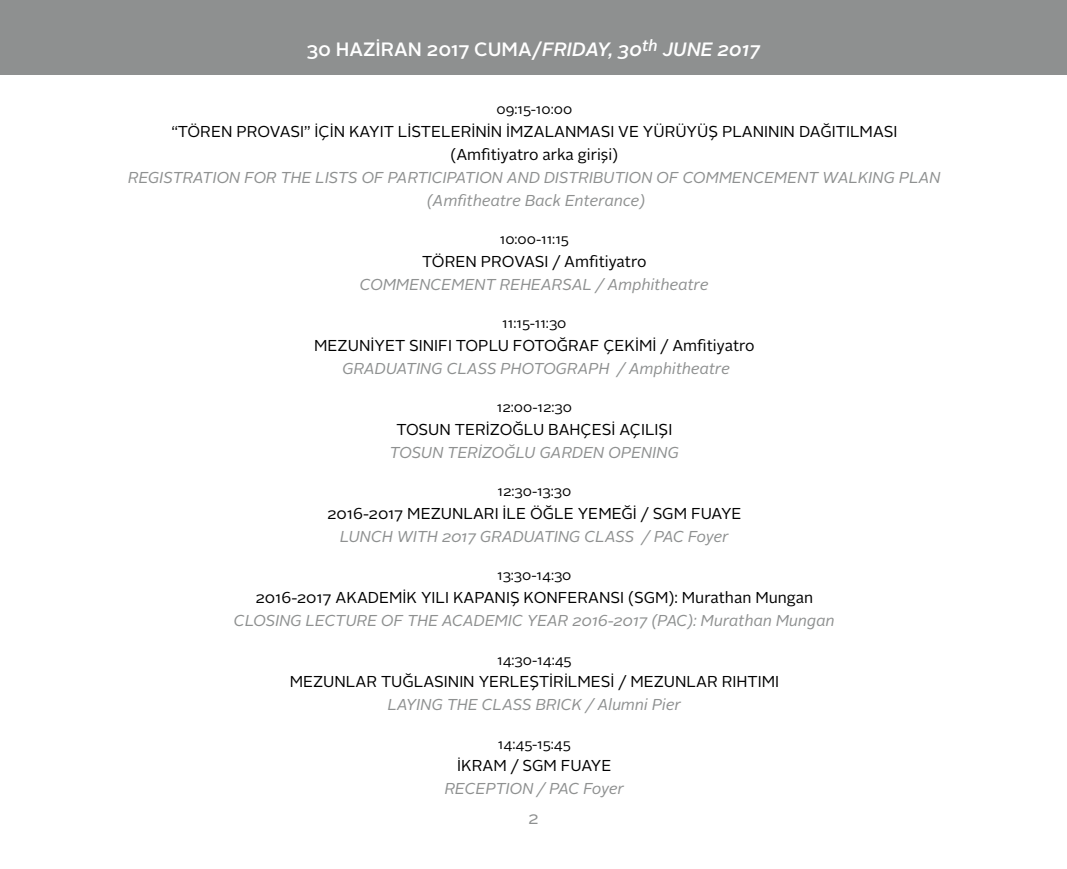
<style>
.page{position:relative;width:1067px;height:869px;background:#fff}
.page>*{position:absolute;margin:0;border:0;box-sizing:border-box;transform-origin:0 0}
.t1{font:500 19.25px "Alright Sans";color:#fff}
.t2{font:17.5px "Alright Sans";color:#8e9090}
.t3{font:15.75px/22.8px "Alright Sans";color:#000;text-align:center}
.t4{font:italic 15.75px/22.8px "Alright Sans";color:#8e9090;text-align:center}
.t5{font:14px "Alright Sans";color:#000}
.s1{font-style:italic}
</style>
<div class="page">
<div style="left:0;top:0;width:1067px;height:74px;background:#8e9090"></div>
<p class="t1" style="left:306px;top:36px;width:455px">30 HAZİRAN 2017 CUMA/<span class="s1">FRIDAY, 30</span><sup>th</sup> <span class="s1">JUNE 2017</span></p>
<p class="t5" style="left:496px;top:100px;width:77px">09:15-10:00</p>
<p class="t3" style="left:171px;top:120px;width:727px">“TÖREN PROVASI” İÇİN KAYIT LİSTELERİNİN İMZALANMASI VE YÜRÜYÜŞ PLANININ DAĞITILMASI (Amfitiyatro arka girişi)</p>
<p class="t4" style="left:128px;top:166px;width:814px">REGISTRATION FOR THE LISTS OF PARTICIPATION AND DISTRIBUTION OF COMMENCEMENT WALKING PLAN (Amfitheatre Back Enterance)</p>
<p class="t5" style="left:500px;top:229px;width:71px">10:00-11:15</p>
<p class="t3" style="left:422px;top:250px;width:226px">TÖREN PROVASI / Amfitiyatro</p>
<p class="t4" style="left:360px;top:273px;width:350px">COMMENCEMENT REHEARSAL / Amphitheatre</p>
<p class="t5" style="left:502px;top:313px;width:66px">11:15-11:30</p>
<p class="t3" style="left:314px;top:334px;width:442px">MEZUNİYET SINIFI TOPLU FOTOĞRAF ÇEKİMİ / Amfitiyatro</p>
<p class="t4" style="left:342px;top:357px;width:389px">GRADUATING CLASS PHOTOGRAPH / Amphitheatre</p>
<p class="t5" style="left:497px;top:397px;width:77px">12:00-12:30</p>
<p class="t3" style="left:396px;top:418px;width:277px">TOSUN TERİZOĞLU BAHÇESİ AÇILIŞI</p>
<p class="t4" style="left:390px;top:441px;width:291px">TOSUN TERİZOĞLU GARDEN OPENING</p>
<p class="t5" style="left:497px;top:481px;width:75px">12:30-13:30</p>
<p class="t3" style="left:327px;top:502px;width:416px">2016-2017 MEZUNLARI İLE ÖĞLE YEMEĞİ / SGM FUAYE</p>
<p class="t4" style="left:340px;top:525px;width:390px">LUNCH WITH 2017 GRADUATING CLASS / PAC Foyer</p>
<p class="t5" style="left:497px;top:565px;width:76px">13:30-14:30</p>
<p class="t3" style="left:255px;top:586px;width:559px">2016-2017 AKADEMİK YILI KAPANIŞ KONFERANSI (SGM): Murathan Mungan</p>
<p class="t4" style="left:234px;top:609px;width:602px">CLOSING LECTURE OF THE ACADEMIC YEAR 2016-2017 (PAC): Murathan Mungan</p>
<p class="t5" style="left:497px;top:649px;width:76px">14:30-14:45</p>
<p class="t3" style="left:290px;top:670px;width:491px">MEZUNLAR TUĞLASININ YERLEŞTİRİLMESİ / MEZUNLAR RIHTIMI</p>
<p class="t4" style="left:388px;top:693px;width:295px">LAYING THE CLASS BRICK / Alumni Pier</p>
<p class="t5" style="left:498px;top:733px;width:74px">14:45-15:45</p>
<p class="t3" style="left:457px;top:754px;width:156px">İKRAM / SGM FUAYE</p>
<p class="t4" style="left:445px;top:777px;width:181px">RECEPTION / PAC Foyer</p>
<p class="t2" style="left:528px;top:805px;width:12px">2</p>
</div>
